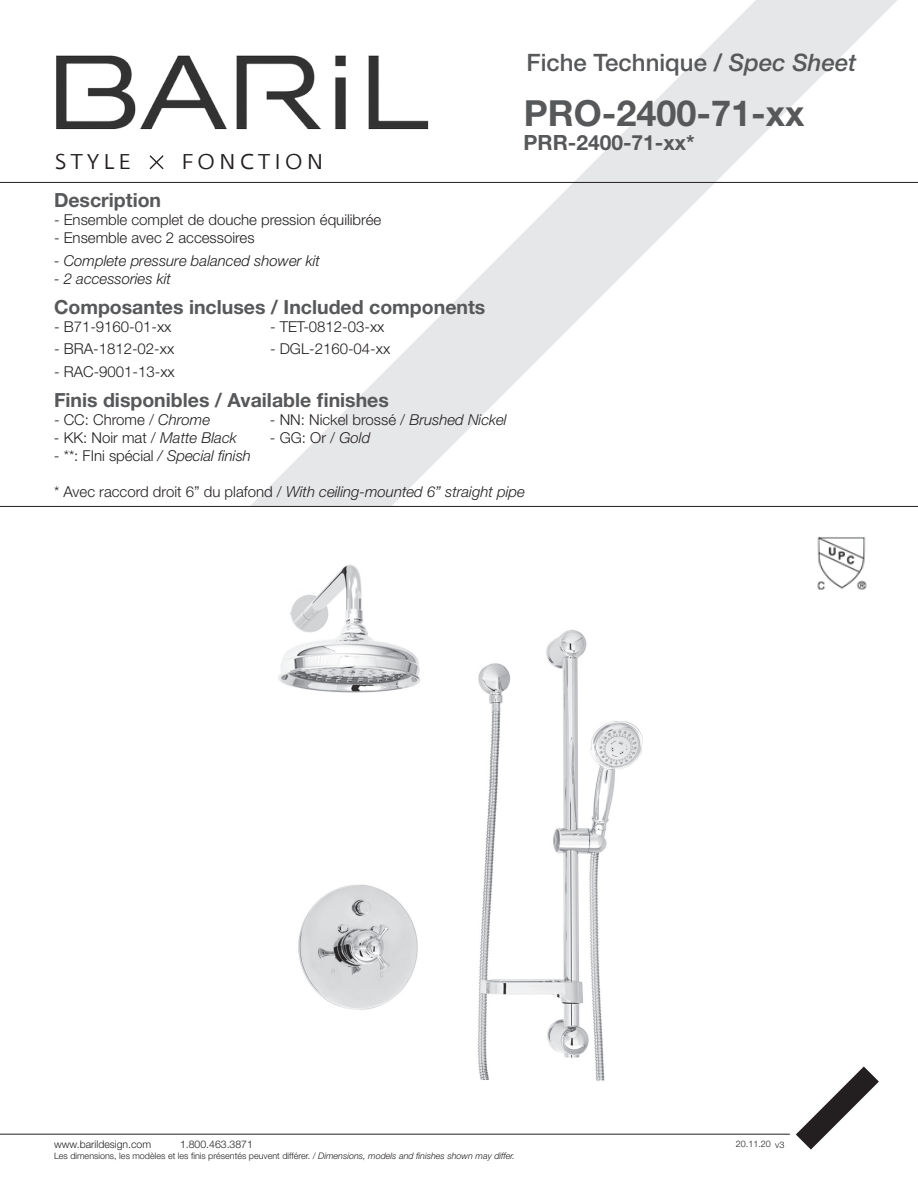
<style>
.page{position:relative;width:918px;height:1188px;background:#fff}
.page>*{position:absolute;margin:0;border:0;box-sizing:border-box;transform-origin:0 0}
.t1{font:700 36px "Helvetica Neue LT Std";color:#57585a}
.t2{font:500 24px "Helvetica Neue LT Std";color:#57585a}
.t3{font:21.3px "Fedra Sans Greek Book TF";letter-spacing:.2em;color:#231f20}
.t4{font:700 21px "Helvetica Neue LT Std";color:#57585a}
.t5{font:700 19.5px "Helvetica Neue LT Std";color:#57585a}
.t6{font:300 15px "Helvetica Neue LT Std";color:#231f20}
.t7{font:italic 300 15px "Helvetica Neue LT Std";color:#231f20}
.t8{font:300 10.5px "Helvetica Neue LT Std";color:#231f20}
.t9{font:300 9px "Helvetica Neue LT Std";color:#231f20}
.s1{font-style:italic}
.s2{font-style:normal}
</style>
<div class="page">
<svg style="left:250px;top:0;width:648px;height:506px"></svg>
<img style="left:54px;top:54px;width:378px;height:128px">
<svg style="left:148px;top:154px;width:17px;height:17px"></svg>
<hr style="left:0;top:182px;width:918px;height:1px;background:#231f20">
<hr style="left:0;top:506px;width:918px;height:1px;background:#231f20">
<hr style="left:0;top:1134px;width:790px;height:1px;background:#231f20">
<svg style="left:796px;top:1066px;width:83px;height:84px"></svg>
<img style="left:817px;top:537px;width:50px;height:53px">
<img style="left:278px;top:564px;width:365px;height:517px">
<h2 class="t2" style="left:526px;top:48px;width:331px">Fiche Technique / <span class="s1">Spec Sheet</span></h2>
<p class="t1" style="left:524px;top:91px;width:282px">PRO-2400-71-xx</p>
<h3 class="t3" style="left:55px;top:151px;width:77px">STYLE</h3>
<h3 class="t3" style="left:181px;top:151px;width:144px">FONCTION</h3>
<p class="t5" style="left:54px;top:188px;width:109px">Description</p>
<p class="t6" style="left:54px;top:211px;width:329px">- Ensemble complet de douche pression équilibrée</p>
<p class="t6" style="left:54px;top:229px;width:202px">- Ensemble avec 2 accessoires</p>
<p class="t7" style="left:54px;top:251px;width:267px">- Complete pressure balanced shower kit</p>
<p class="t7" style="left:54px;top:269px;width:118px">- 2 accessories kit</p>
<p class="t5" style="left:54px;top:295px;width:433px">Composantes incluses / Included components</p>
<p class="t6" style="left:54px;top:317px;width:119px">- B71-9160-01-xx</p>
<p class="t6" style="left:54px;top:340px;width:122px">- BRA-1812-02-xx</p>
<p class="t6" style="left:270px;top:317px;width:116px">- TET-0812-03-xx</p>
<p class="t6" style="left:270px;top:340px;width:122px">- DGL-2160-04-xx</p>
<p class="t4" style="left:524px;top:130px;width:173px">PRR-2400-71-xx*</p>
<p class="t6" style="left:54px;top:362px;width:122px">- RAC-9001-13-xx</p>
<p class="t5" style="left:54px;top:388px;width:336px">Finis disponibles / Available finishes</p>
<p class="t6" style="left:54px;top:410px;width:158px">- CC: Chrome / <span class="s1">Chrome</span></p>
<p class="t6" style="left:270px;top:410px;width:238px">- NN: Nickel brossé / <span class="s1">Brushed Nickel</span></p>
<p class="t6" style="left:54px;top:428px;width:184px">- KK: Noir mat / <span class="s1">Matte Black</span></p>
<p class="t6" style="left:270px;top:428px;width:102px">- GG: Or / <span class="s1">Gold</span></p>
<p class="t7" style="left:54px;top:446px;width:198px">- <span class="s2">**: FIni spécial</span> / Special finish</p>
<p class="t7" style="left:54px;top:482px;width:472px"><span class="s2">* Avec raccord droit 6” du plafond /</span> With ceiling-mounted 6” straight pipe</p>
<p class="t8" style="left:54px;top:1138px;width:99px">www.barildesign.com</p>
<p class="t8" style="left:180px;top:1138px;width:74px">1.800.463.3871</p>
<p class="t9" style="left:736px;top:1139px;width:37px">20.11.20</p>
<p class="t9" style="left:54px;top:1150px;width:463px">Les dimensions, les modèles et les finis présentés peuvent différer. / <span class="s1">Dimensions, models and finishes shown may differ.</span></p>
<p class="t9" style="left:775px;top:1140px;width:11px">v3</p>
</div>
